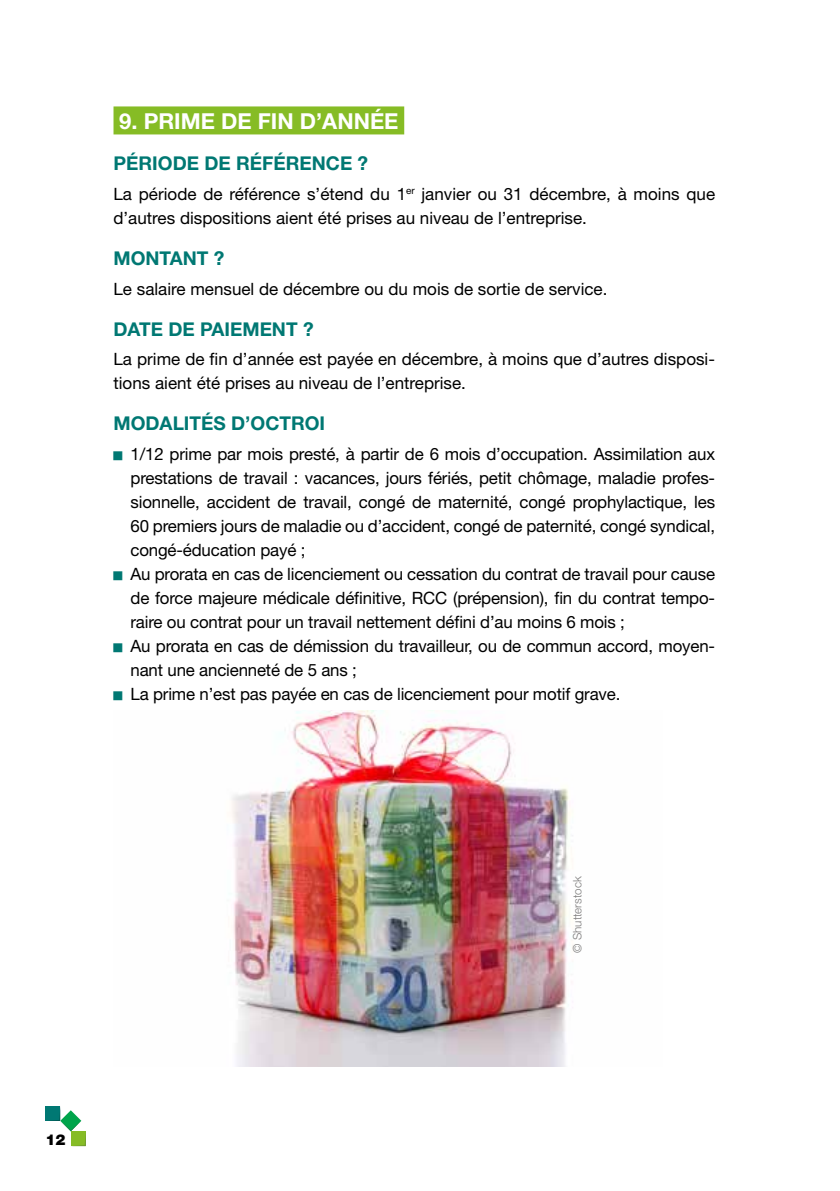
<style>
.page{position:relative;width:840px;height:1191px;background:#fff}
.page>*{position:absolute;margin:0;border:0;box-sizing:border-box;transform-origin:0 0}
.t1{font:700 22px "Helvetica Neue LT Std";color:#fff}
.t2{font:700 19px "Helvetica Neue LT Std";color:#007873}
.t3{font:17px/24px "Helvetica Neue LT Pro";letter-spacing:-.01em;color:#000}
.t4{font:900 15px "Helvetica Neue LT Std";color:#000}
.t5{font:300 11.6px "Helvetica Neue LT Pro";color:#7c7b7b}
.t6{font:7.6px "Helvetica Neue";color:#007873;scale:1.18 1}
</style>
<div class="page">
<svg style="left:45px;top:1106px;width:41px;height:40px"></svg>
<div style="left:113px;top:106px;width:291px;height:28px;background:#86bc25"></div>
<img style="left:232px;top:711px;width:341px;height:355px">
<p class="t1" style="left:119px;top:108px;width:281px">9. PRIME DE FIN D’ANNÉE</p>
<p class="t2" style="left:113px;top:152px;width:256px">PÉRIODE DE RÉFÉRENCE ?</p>
<p class="t3" style="left:113px;top:181px;width:602px">La période de référence s’étend du 1<sup>er</sup> janvier ou 31 décembre, à moins que d’autres dispositions aient été prises au niveau de l’entreprise.</p>
<p class="t2" style="left:113px;top:246px;width:112px">MONTANT ?</p>
<p class="t3" style="left:113px;top:276px;width:495px">Le salaire mensuel de décembre ou du mois de sortie de service.</p>
<p class="t2" style="left:113px;top:317px;width:201px">DATE DE PAIEMENT ?</p>
<p class="t3" style="left:113px;top:347px;width:602px">La prime de fin d’année est payée en décembre, à moins que d’autres disposi&shy;tions aient été prises au niveau de l’entreprise.</p>
<p class="t2" style="left:113px;top:412px;width:213px">MODALITÉS D’OCTROI</p>
<p class="t6" style="left:113px;top:450px;width:9px">█</p>
<p class="t3" style="left:130px;top:441px;width:585px;text-align:justify">1/12 prime par mois presté, à partir de 6 mois d’occupation. Assimilation aux prestations de travail : vacances, jours fériés, petit chômage, maladie profes&shy;sionnelle, accident de travail, congé de maternité, congé prophylactique, les 60 premiers jours de maladie ou d’accident, congé de paternité, congé syndical, congé-éducation payé ;</p>
<p class="t6" style="left:113px;top:570px;width:9px">█</p>
<p class="t3" style="left:130px;top:561px;width:585px;text-align:justify">Au prorata en cas de licenciement ou cessation du contrat de travail pour cause de force majeure médicale définitive, RCC (prépension), fin du contrat tempo&shy;raire ou contrat pour un travail nettement défini d’au moins 6 mois ;</p>
<p class="t6" style="left:113px;top:642px;width:9px">█</p>
<p class="t3" style="left:130px;top:633px;width:585px">Au prorata en cas de démission du travailleur, ou de commun accord, moyen&shy;nant une ancienneté de 5 ans ;</p>
<p class="t6" style="left:113px;top:690px;width:9px">█</p>
<p class="t3" style="left:130px;top:681px;width:491px">La prime n’est pas payée en cas de licenciement pour motif grave.</p>
<p class="t5" style="left:570px;top:952px;width:78px;rotate:-90deg">© Shutterstock</p>
<p class="t4" style="left:45px;top:1130px;width:22px">12</p>
</div>
